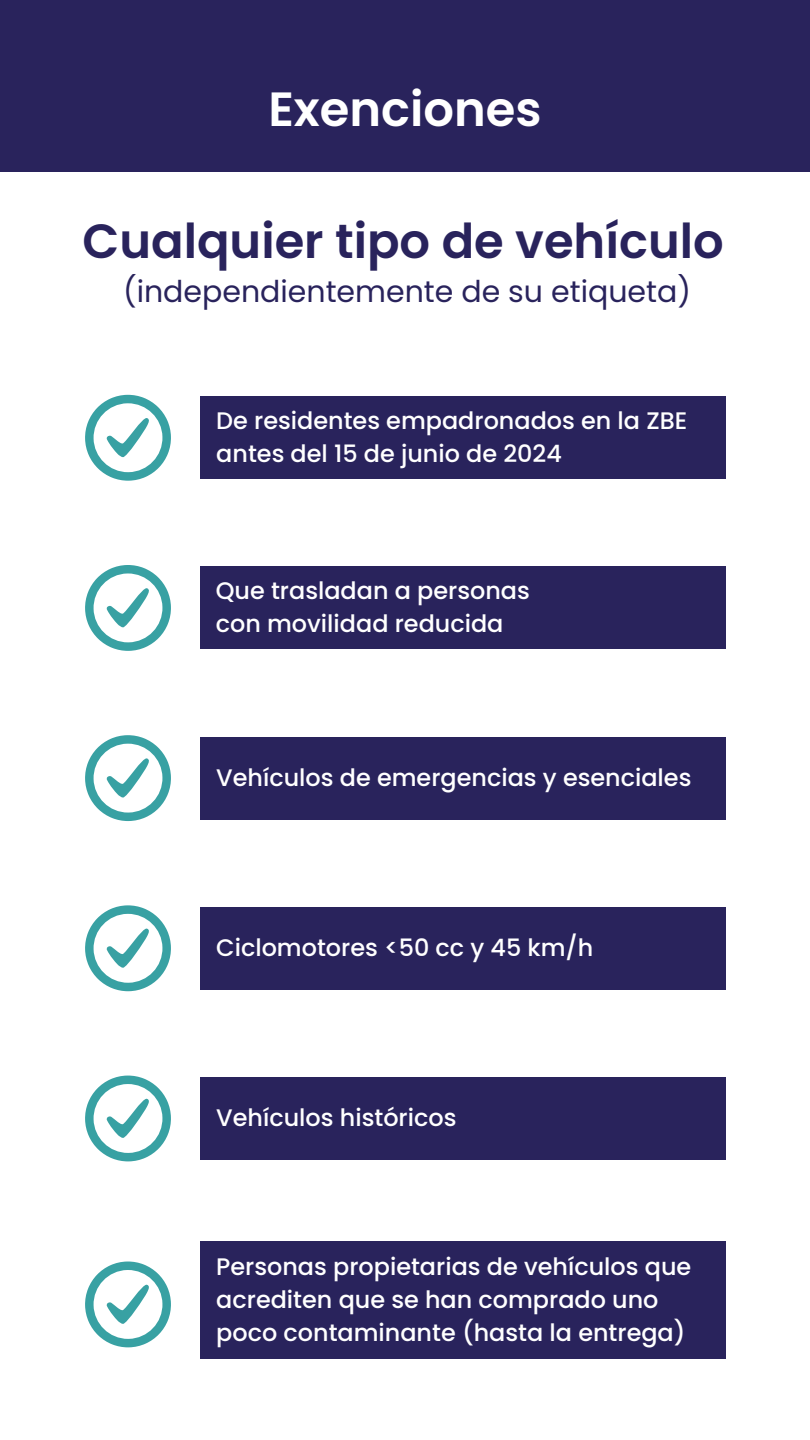
<style>
.page{position:relative;width:810px;height:1440px;background:#fff}
.page>*{position:absolute;margin:0;border:0;box-sizing:border-box;transform-origin:0 0}
.t1{font:600 48px "Poppins";color:#29235c}
.t2{font:600 48px "Poppins";color:#fff}
.t3{font:30px "Poppins";color:#29235c}
.t4{font:500 23.9px/33px "Poppins";color:#fff}
</style>
<div class="page">
<div style="left:0;top:0;width:810px;height:172px;background:#29235c"></div>
<svg style="left:85px;top:395px;width:86px;height:86px"></svg>
<div style="left:200px;top:396px;width:525px;height:83px;background:#29235c"></div>
<svg style="left:85px;top:1262px;width:86px;height:85px"></svg>
<div style="left:200px;top:1242px;width:525px;height:117px;background:#29235c"></div>
<svg style="left:85px;top:565px;width:86px;height:86px"></svg>
<div style="left:200px;top:566px;width:525px;height:83px;background:#29235c"></div>
<svg style="left:85px;top:735px;width:86px;height:86px"></svg>
<div style="left:200px;top:737px;width:525px;height:83px;background:#29235c"></div>
<svg style="left:85px;top:905px;width:86px;height:86px"></svg>
<div style="left:200px;top:907px;width:525px;height:83px;background:#29235c"></div>
<svg style="left:85px;top:1076px;width:86px;height:85px"></svg>
<div style="left:200px;top:1077px;width:525px;height:83px;background:#29235c"></div>
<h1 class="t2" style="left:268px;top:81px;width:275px">Exenciones</h1>
<h1 class="t1" style="left:83px;top:213px;width:643px">Cualquier tipo de vehículo</h1>
<p class="t3" style="left:123px;top:274px;width:569px">(independientemente de su etiqueta)</p>
<p class="t4" style="left:216px;top:405px;width:472px">De residentes empadronados en la ZBE antes del 15 de junio de 2024</p>
<p class="t4" style="left:216px;top:574px;width:316px">Que trasladan a personas con movilidad reducida</p>
<p class="t4" style="left:216px;top:761px;width:477px">Vehículos de emergencias y esenciales</p>
<p class="t4" style="left:216px;top:931px;width:379px">Ciclomotores &lt;50 cc y 45 km/h</p>
<p class="t4" style="left:216px;top:1101px;width:242px">Vehículos históricos</p>
<p class="t4" style="left:216px;top:1250px;width:476px">Personas propietarias de vehículos que acrediten que se han comprado uno poco contaminante (hasta la entrega)</p>
</div>
